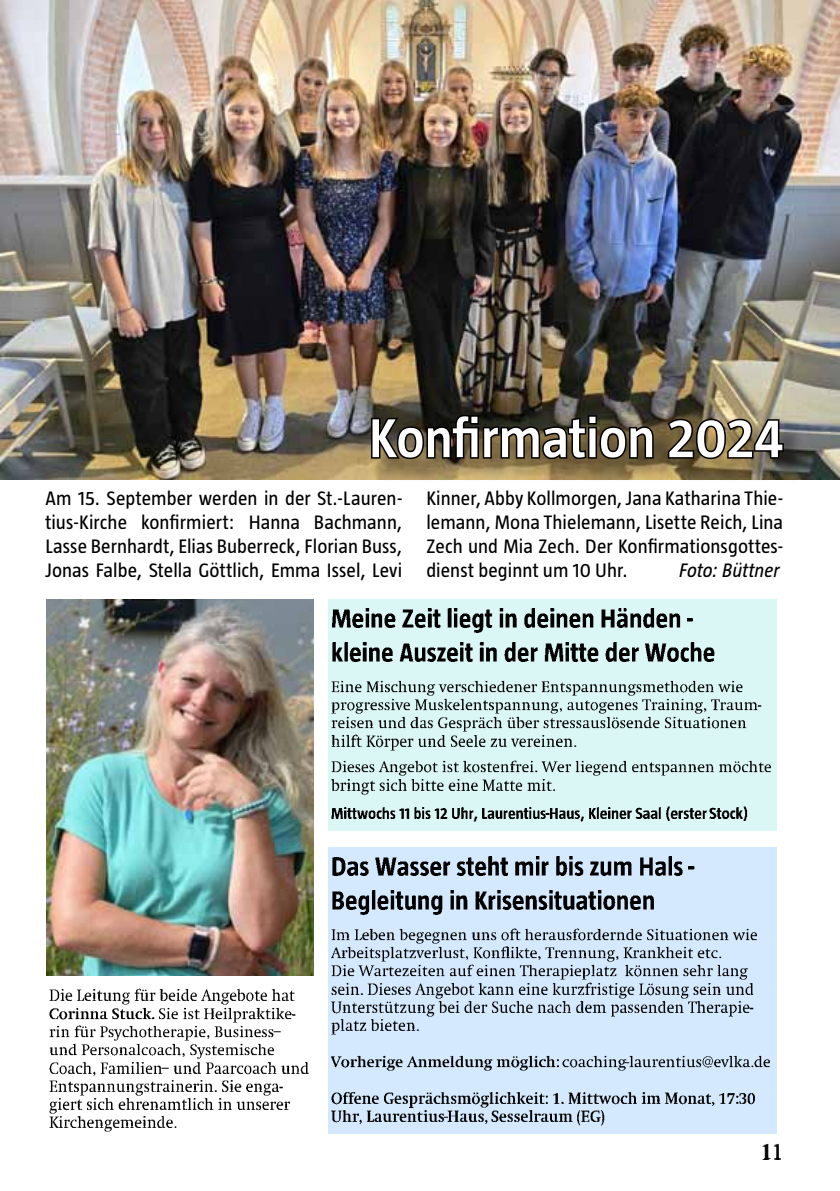
<style>
.page{position:relative;width:840px;height:1191px;background:#fff}
.page>*{position:absolute;margin:0;border:0;box-sizing:border-box;transform-origin:0 0}
.t1{font:600 56px "Taz";color:#fff}
.t2{font:24px "Minion Pro";color:#000}
.t3{font:20px/24px "Taz";letter-spacing:.005em;color:#000;text-align:justify}
.t4{font:italic 20px "Taz";letter-spacing:.005em;color:#000}
</style>
<div class="page">
<div style="left:328px;top:599px;width:447px;height:232px;background:#daf6f5"></div>
<img style="left:332px;top:608px;width:349px;height:24px">
<img style="left:687px;top:618px;width:6px;height:4px">
<img style="left:332px;top:642px;width:383px;height:20px">
<img style="left:332px;top:680px;width:411px;height:15px">
<img style="left:332px;top:698px;width:430px;height:16px">
<img style="left:332px;top:716px;width:415px;height:16px">
<img style="left:332px;top:734px;width:245px;height:16px">
<img style="left:332px;top:758px;width:445px;height:18px">
<img style="left:332px;top:779px;width:223px;height:15px">
<img style="left:332px;top:807px;width:213px;height:14px">
<img style="left:545px;top:810px;width:4px;height:9px">
<img style="left:549px;top:807px;width:112px;height:14px">
<img style="left:666px;top:806px;width:41px;height:15px">
<img style="left:709px;top:806px;width:39px;height:15px">
<div style="left:328px;top:847px;width:447px;height:287px;background:#d4e9fe"></div>
<img style="left:332px;top:856px;width:351px;height:20px">
<img style="left:688px;top:866px;width:7px;height:4px">
<img style="left:332px;top:890px;width:322px;height:24px">
<img style="left:332px;top:928px;width:425px;height:15px">
<img style="left:332px;top:946px;width:390px;height:15px">
<img style="left:332px;top:964px;width:416px;height:16px">
<img style="left:332px;top:982px;width:422px;height:16px">
<img style="left:332px;top:998px;width:422px;height:18px">
<img style="left:332px;top:1019px;width:87px;height:15px">
<img style="left:332px;top:1055px;width:227px;height:15px">
<img style="left:562px;top:1055px;width:63px;height:15px">
<img style="left:625px;top:1059px;width:3px;height:11px">
<img style="left:628px;top:1053px;width:149px;height:17px">
<img style="left:332px;top:1092px;width:423px;height:15px">
<img style="left:332px;top:1107px;width:112px;height:17px">
<img style="left:447px;top:1107px;width:41px;height:17px">
<img style="left:491px;top:1110px;width:114px;height:15px">
<img style="left:49px;top:988px;width:246px;height:16px">
<img style="left:49px;top:1007px;width:106px;height:13px">
<img style="left:159px;top:1007px;width:137px;height:15px">
<img style="left:49px;top:1025px;width:224px;height:15px">
<img style="left:273px;top:1029px;width:8px;height:7px">
<img style="left:49px;top:1043px;width:225px;height:16px">
<img style="left:49px;top:1062px;width:113px;height:14px">
<img style="left:162px;top:1067px;width:7px;height:7px">
<img style="left:173px;top:1062px;width:136px;height:13px">
<img style="left:49px;top:1080px;width:234px;height:15px">
<img style="left:49px;top:1095px;width:241px;height:18px">
<img style="left:49px;top:1116px;width:128px;height:15px">
<img style="left:46px;top:600px;width:267px;height:375px">
<img style="left:0;top:0;width:839px;height:479px">
<div style="left:374px;top:419px;width:434px;height:65px;background:#000;opacity:.35"></div>
<svg style="left:369px;top:413px;width:285px;height:48px;background:#373021"></svg>
<img style="left:664px;top:414px;width:120px;height:46px">
<h1 class="t1" style="left:368px;top:407px;width:415px">Konfirmation 2024</h1>
<p class="t3" style="left:45px;top:486px;width:358px">Am 15. September werden in der St.-Lauren&shy;tius-Kirche konfirmiert: Hanna Bachmann, Lasse Bernhardt, Elias Buberreck, Florian Buss, Jonas Falbe, Stella Göttlich, Emma Issel, Levi</p>
<p class="t3" style="left:426px;top:486px;width:358px">Kinner, Abby Kollmorgen, Jana Katharina Thie&shy;lemann, Mona Thielemann, Lisette Reich, Lina Zech und Mia Zech. Der Konfirmationsgottes&shy;dienst beginnt um 10 Uhr.</p>
<p class="t4" style="left:678px;top:559px;width:102px">Foto: Büttner</p>
<p class="t2" style="left:759px;top:1135px;width:25px">11</p>
</div>
